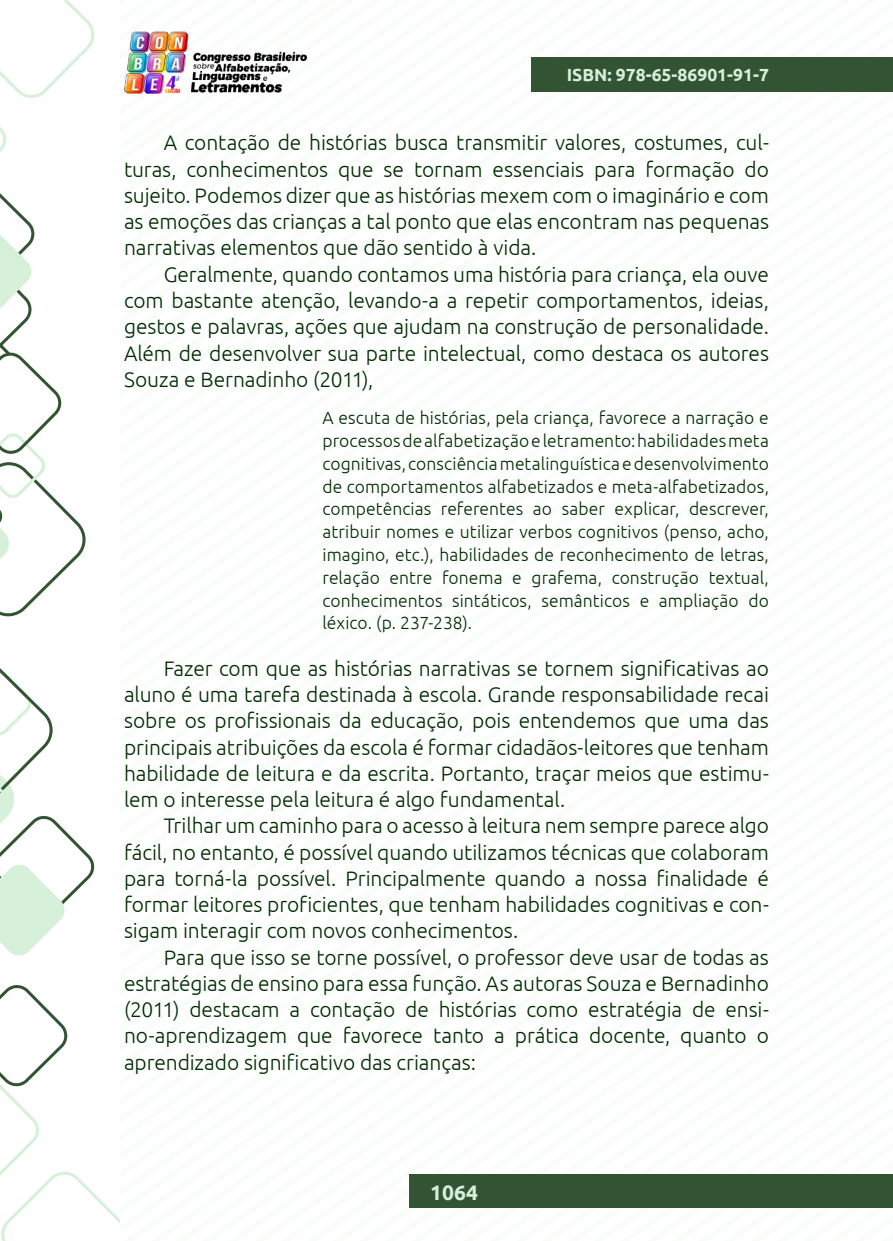
<style>
.page{position:relative;width:893px;height:1241px;background:#fff}
.page>*{position:absolute;margin:0;border:0;box-sizing:border-box;transform-origin:0 0}
._8_CORPO{font:300 21px/26.2px "Ubuntu";letter-spacing:-.005em;color:#002b00;text-align:justify}
.t1{font:700 21px "Ubuntu";color:#d6efda}
._12_CITACAO{font:300 17.5px/22.8px "Ubuntu";letter-spacing:.005em;color:#002b00;text-align:justify}
.t2{font:700 17.5px "Ubuntu";color:#d6efda}
</style>
<div class="page">
<img style="left:124px;top:31px;width:182px;height:62px">
<div style="left:532px;top:57px;width:361px;height:35px;background:#335433"></div>
<div style="left:410px;top:1174px;width:483px;height:33px;background:#335433"></div>
<svg style="left:0;top:985px;width:119px;height:255px"></svg>
<svg style="left:0;top:0;width:94px;height:616px"></svg>
<svg style="left:0;top:668px;width:94px;height:288px"></svg>
<p class="t2" style="left:567px;top:64px;width:204px">ISBN: 978-65-86901-91-7</p>
<p class="_8_CORPO" style="left:124px;top:129px;width:646px;text-indent:40px">A contação de histórias busca transmitir valores, costumes, cul&shy;turas, conhecimentos que se tornam essenciais para formação do sujeito. Podemos dizer que as histórias mexem com o imaginário e com as emoções das crianças a tal ponto que elas encontram nas pequenas narrativas elementos que dão sentido à vida.</p>
<p class="_8_CORPO" style="left:124px;top:260px;width:646px;text-indent:40px">Geralmente, quando contamos uma história para criança, ela ouve com bastante atenção, levando-a a repetir comportamentos, ideias, gestos e palavras, ações que ajudam na construção de personalidade.<br>Além de desenvolver sua parte intelectual, como destaca os autores Souza e Bernadinho (2011),</p>
<p class="_12_CITACAO" style="left:322px;top:406px;width:448px">A escuta de histórias, pela criança, favorece a narração e processos de alfabetização e letramento: habilidades meta cognitivas, consciência metalinguística e desenvolvimento de comportamentos alfabetizados e meta-alfabetizados, competências referentes ao saber explicar, descrever, atribuir nomes e utilizar verbos cognitivos (penso, acho, imagino, etc.), habilidades de reconhecimento de letras, relação entre fonema e grafema, construção textual, conhecimentos sintáticos, semânticos e ampliação do léxico. (p. 237-238).</p>
<p class="_8_CORPO" style="left:124px;top:654px;width:646px;text-indent:40px">Fazer com que as histórias narrativas se tornem significativas ao aluno é uma tarefa destinada à escola. Grande responsabilidade recai sobre os profissionais da educação, pois entendemos que uma das principais atribuições da escola é formar cidadãos-leitores que tenham habilidade de leitura e da escrita. Portanto, traçar meios que estimu&shy;lem o interesse pela leitura é algo fundamental.</p>
<p class="_8_CORPO" style="left:124px;top:812px;width:646px;text-indent:40px">Trilhar um caminho para o acesso à leitura nem sempre parece algo fácil, no entanto, é possível quando utilizamos técnicas que colaboram para torná-la possível. Principalmente quando a nossa finalidade é formar leitores proficientes, que tenham habilidades cognitivas e con&shy;sigam interagir com novos conhecimentos.</p>
<p class="_8_CORPO" style="left:124px;top:943px;width:646px;text-indent:40px">Para que isso se torne possível, o professor deve usar de todas as estratégias de ensino para essa função. As autoras Souza e Bernadinho (2011) destacam a contação de histórias como estratégia de ensi&shy;no-aprendizagem que favorece tanto a prática docente, quanto o aprendizado significativo das crianças:</p>
<p class="t1" style="left:430px;top:1178px;width:49px">1064</p>
</div>
